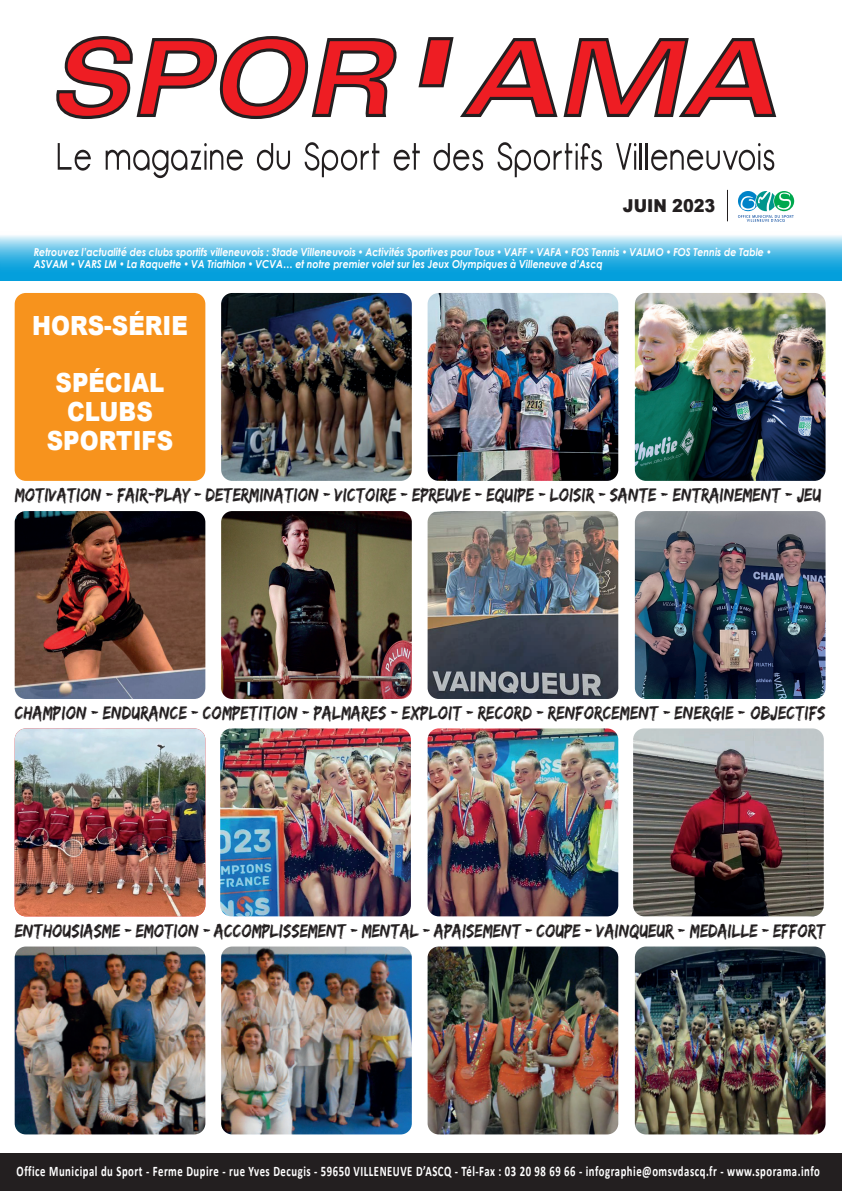
<style>
.page{position:relative;width:842px;height:1191px;background:#fff}
.page>*{position:absolute;margin:0;border:0;box-sizing:border-box;transform-origin:0 0}
.t1{font:900 26.4px "Arial";color:#fff;scale:.86 1}
.t2{font:900 17.8px "Arial";color:#231f20;scale:.91 1}
.t3{font:16.5px "Edo";color:#231f20;scale:.86 1}
.t4{font:700 14.5px "Calibri";letter-spacing:.05em;color:#fff;scale:.73 1}
.t5{font:italic 700 11px/12px "Century Gothic";color:#fff;scale:.86 1}
</style>
<div class="page">
<div style="left:1px;top:229px;width:841px;height:51px;background:#049fdc"></div>
<svg style="left:0;top:143px;width:842px;height:134px"></svg>
<svg style="left:56px;top:36px;width:341px;height:83px"></svg>
<svg style="left:418px;top:37px;width:359px;height:80px"></svg>
<svg style="left:58px;top:143px;width:33px;height:28px"></svg>
<svg style="left:106px;top:143px;width:137px;height:35px"></svg>
<svg style="left:257px;top:143px;width:33px;height:28px"></svg>
<svg style="left:305px;top:142px;width:74px;height:35px"></svg>
<svg style="left:394px;top:143px;width:26px;height:28px"></svg>
<svg style="left:434px;top:143px;width:49px;height:28px"></svg>
<svg style="left:497px;top:142px;width:105px;height:35px"></svg>
<svg style="left:616px;top:143px;width:20px;height:27px"></svg>
<hr style="left:640px;top:143px;width:2px;height:27px;background:#231f20">
<hr style="left:646px;top:143px;width:2px;height:27px;background:#231f20">
<svg style="left:651px;top:143px;width:123px;height:28px"></svg>
<svg style="left:738px;top:191px;width:56px;height:31px"></svg>
<div style="left:0;top:1153px;width:842px;height:38px;background:#231f20"></div>
<hr style="left:727px;top:190px;width:1px;height:31px;background:#231f20">
<img style="left:635px;top:293px;width:190px;height:188px">
<img style="left:15px;top:511px;width:190px;height:188px">
<img style="left:220px;top:728px;width:191px;height:188px">
<img style="left:428px;top:728px;width:190px;height:188px">
<img style="left:15px;top:946px;width:190px;height:188px">
<img style="left:221px;top:946px;width:191px;height:188px">
<img style="left:221px;top:293px;width:191px;height:188px">
<img style="left:221px;top:511px;width:191px;height:188px">
<img style="left:428px;top:293px;width:190px;height:188px">
<img style="left:428px;top:511px;width:190px;height:188px">
<img style="left:633px;top:728px;width:191px;height:188px">
<img style="left:428px;top:946px;width:190px;height:188px">
<div style="left:15px;top:293px;width:190px;height:188px;background:#f7931d;border-radius:11px"></div>
<img style="left:635px;top:511px;width:190px;height:188px">
<img style="left:15px;top:728px;width:190px;height:188px">
<img style="left:635px;top:946px;width:190px;height:188px">
<p class="t2" style="left:623px;top:193px;width:103px">JUIN 2023</p>
<p class="t5" style="left:34px;top:246px;width:859px">Retrouvez l’actualité des clubs sportifs villeneuvois : Stade Villeneuvois • Activités Sportives pour Tous • VAFF • VAFA • FOS Tennis • VALMO • FOS Tennis de Table •<br>ASVAM • VARS LM • La Raquette • VA Triathlon • VCVA… et notre premier volet sur les Jeux Olympiques à Villeneuve d’Ascq</p>
<p class="t1" style="left:32px;top:306px;width:183px">HORS-SÉRIE</p>
<p class="t1" style="left:56px;top:364px;width:128px">SPÉCIAL</p>
<p class="t1" style="left:67px;top:392px;width:101px">CLUBS</p>
<p class="t1" style="left:47px;top:421px;width:149px">SPORTIFS</p>
<p class="t3" style="left:15px;top:487px;width:939px">MOTIVATION - FAIR-PLAY - DETERMINATION - VICTOIRE - EPREUVE - EQUIPE - LOISIR - SANTE -)ENTRAINEMENT - JEU</p>
<p class="t3" style="left:15px;top:704px;width:944px">CHAMPION - ENDURANCE - COMPETITION - PALMARES - EXPLOIT - RECORD - RENFORCEMENT - ENERGIE -)OBJECTIFS</p>
<p class="t3" style="left:15px;top:922px;width:944px">ENTHOUSIASME - EMOTION - ACCOMPLISSEMENT - MENTAL - APAISEMENT - COUPE - VAINQUEUR -)MEDAILLE - EFFORT</p>
<p class="t4" style="left:17px;top:1162px;width:1102px">Office Municipal du Sport - Ferme Dupire - rue Yves Decugis - 59650 VILLENEUVE D’ASCQ - Tél-Fax : 03 20 98 69 66 - infographie@omsvdascq.fr - www.sporama.info</p>
</div>
